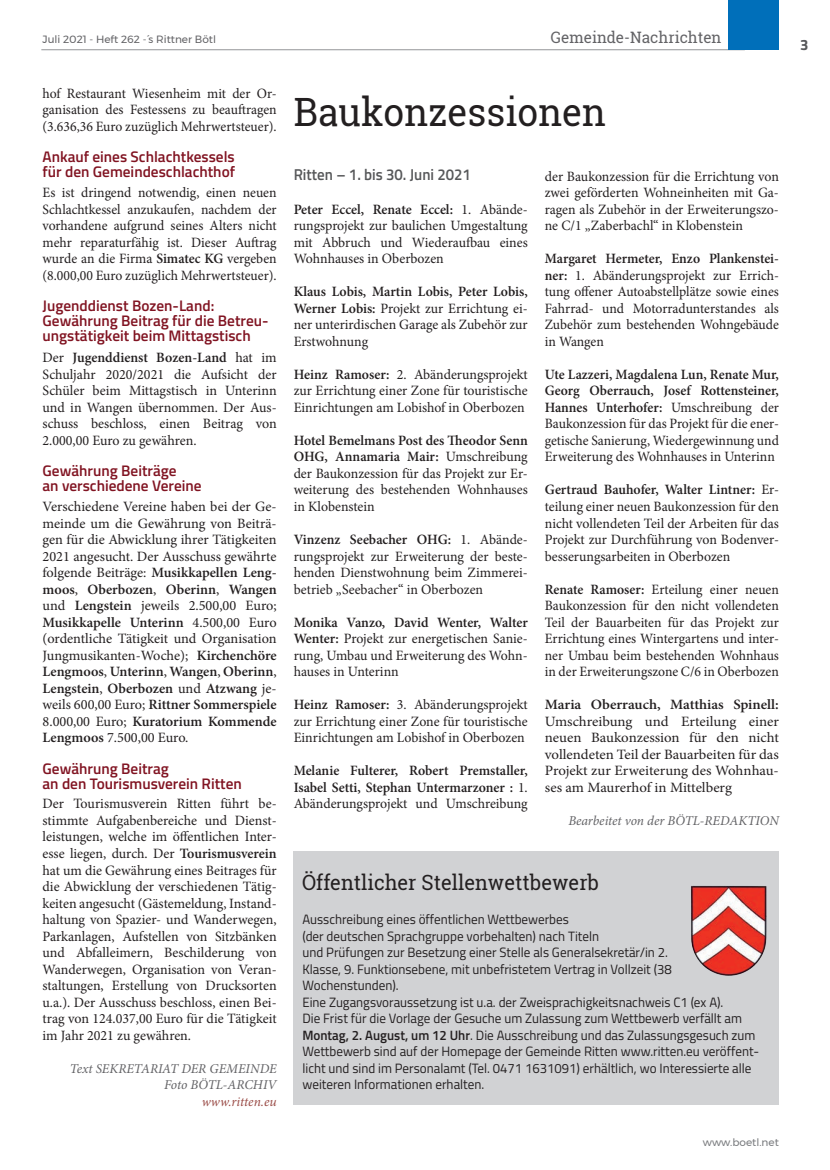
<style>
.page{position:relative;width:830px;height:1170px;background:#fff}
.page>*{position:absolute;margin:0;border:0;box-sizing:border-box;transform-origin:0 0}
.Haupttitel_26pt{font:39px "Roboto Slab";color:#231f20;scale:.95 1}
.Haupttitel_26pt-2{font:21px "Roboto Slab";color:#231f20;scale:.95 1}
.Vorspann{font:600 15.75px "Titillium Web";color:#57585a;scale:.95 1}
.t1{font:15.75px "Roboto Slab";color:#636366}
.Infobox_Titel{font:600 15.3px/15px "Titillium Web";color:#811422}
.t2{font:700 15px "Titillium Web";color:#57585a}
.Fließtext{font:14.25px/16.5px "Minion Pro";color:#231f20;text-align:justify}
.Fließtext-2{font:14.25px/16.5px "Minion Pro";color:#231f20;text-align:justify;scale:.96 1}
.Fließtext-3{font:14.25px/16.5px "Minion Pro";color:#231f20;text-align:justify;scale:1.04 1}
.Fließtext-4{font:600 14.25px/16.5px "Minion Pro";letter-spacing:-.005em;color:#231f20;text-align:justify}
.Fließtext-5{font:13.5px/16.5px "Titillium Web";color:#231f20}
.Auto__www__Ende_Text{font:italic 13.5px "Minion Pro";color:#636366}
.Auto__www__Ende_Text-2{font:italic 13.5px "Minion Pro";color:#994a45}
.t3{font:10.5px "Montserrat";color:#636366}
.t4{font:10.5px "Montserrat";color:#797b7e}
.s1{font-weight:600}
.s2{font-weight:400}
</style>
<div class="page">
<hr style="left:41px;top:49px;width:703px;height:1px;background:#939598">
<div style="left:728px;top:0;width:50px;height:50px;background:#006fba"></div>
<div style="left:293px;top:850px;width:485px;height:254px;background:#d1d2d4"></div>
<img style="left:691px;top:885px;width:76px;height:91px">
<p class="t3" style="left:43px;top:31px;width:175px">Juli 2021 - Heft 262 -´s Rittner Bötl</p>
<p class="t1" style="left:550px;top:26px;width:172px">Gemeinde-Nachrichten</p>
<p class="Fließtext-2" style="left:43px;top:85px;width:245px">hof Restaurant Wiesenheim mit der Or&shy;ganisation des Festessens zu beauftragen (3.636,36 Euro zuzüglich Mehrwertsteuer).</p>
<p class="Infobox_Titel" style="left:43px;top:149px;width:194px">Ankauf eines Schlachtkessels</p>
<p class="Infobox_Titel" style="left:43px;top:164px;width:194px">für den Gemeindeschlachthof</p>
<p class="Fließtext-2" style="left:43px;top:184px;width:245px">Es ist dringend notwendig, einen neuen Schlachtkessel anzukaufen, nachdem der vorhandene aufgrund seines Alters nicht mehr reparaturfähig ist. Dieser Auftrag wurde an die Firma <span class="s1">Simatec KG</span> vergeben (8.000,00 Euro zuzüglich Mehrwertsteuer).</p>
<p class="Infobox_Titel" style="left:43px;top:297px;width:173px">Jugenddienst Bozen-Land:</p>
<p class="Infobox_Titel" style="left:43px;top:312px;width:227px">Gewährung Beitrag für die Betreu&shy;ungstätigkeit beim Mittagstisch</p>
<p class="Fließtext" style="left:43px;top:349px;width:235px">Der <span class="s1">Jugenddienst Bozen-Land</span> hat im Schuljahr 2020/2021 die Aufsicht der Schüler beim Mittagstisch in Unterinn und in Wangen übernommen. Der Aus&shy;schuss beschloss, einen Beitrag von 2.000,00 Euro zu gewähren.</p>
<p class="Infobox_Titel" style="left:43px;top:462px;width:135px">Gewährung Beiträge</p>
<p class="Infobox_Titel" style="left:43px;top:477px;width:160px">an verschiedene Vereine</p>
<p class="Fließtext" style="left:43px;top:498px;width:235px">Verschiedene Vereine haben bei der Ge&shy;meinde um die Gewährung von Beiträ&shy;gen für die Abwicklung ihrer Tätigkeiten 2021 angesucht. Der Ausschuss gewährte folgende Beiträge: <span class="s1">Musikkapellen Leng&shy;moos</span>, <span class="s1">Oberbozen</span>, <span class="s1">Oberinn</span>, <span class="s1">Wangen </span>und <span class="s1">Lengstein</span> jeweils 2.500,00 Euro; <span class="s1">Musikkapelle Unterinn</span> 4.500,00 Euro (ordentliche Tätigkeit und Organisation Jungmusikanten-Woche); <span class="s1">Kirchenchöre Lengmoos</span>, <span class="s1">Unterinn</span>, <span class="s1">Wangen</span>, <span class="s1">Oberinn</span>, <span class="s1">Lengstein</span>, <span class="s1">Oberbozen</span> und <span class="s1">Atzwang</span> je&shy;weils 600,00 Euro; <span class="s1">Rittner Sommerspiele </span>8.000,00 Euro; <span class="s1">Kuratorium Kommende Lengmoos</span> 7.500,00 Euro.</p>
<p class="Infobox_Titel" style="left:43px;top:760px;width:128px">Gewährung Beitrag</p>
<p class="Infobox_Titel" style="left:43px;top:775px;width:201px">an den Tourismusverein Ritten</p>
<p class="Fließtext" style="left:43px;top:795px;width:235px">Der Tourismusverein Ritten führt be&shy;stimmte Aufgabenbereiche und Dienst&shy;leistungen, welche im öffentlichen Inter&shy;esse liegen, durch. Der <span class="s1">Tourismusverein </span>hat um die Gewährung eines Beitrages für die Abwicklung der verschiedenen Tätig&shy;keiten angesucht (Gästemeldung, Instand&shy;haltung von Spazier- und Wanderwegen, Parkanlagen, Aufstellen von Sitzbänken und Abfalleimern, Beschilderung von Wanderwegen, Organisation von Veran&shy;staltungen, Erstellung von Drucksorten u.a.). Der Ausschuss beschloss, einen Bei&shy;trag von 124.037,00 Euro für die Tätigkeit im Jahr 2021 zu gewähren.</p>
<p class="Auto__www__Ende_Text" style="left:70px;top:1059px;width:208px">Text SEKRETARIAT DER GEMEINDE</p>
<p class="Auto__www__Ende_Text" style="left:164px;top:1075px;width:114px">Foto BÖTL-ARCHIV</p>
<p class="Auto__www__Ende_Text-2" style="left:202px;top:1092px;width:76px">www.ritten.eu</p>
<p class="Haupttitel_26pt" style="left:293px;top:85px;width:330px">Baukonzessionen</p>
<p class="Vorspann" style="left:293px;top:163px;width:188px">Ritten – 1. bis 30. Juni 2021</p>
<p class="Fließtext" style="left:293px;top:201px;width:235px"><span class="s1">Peter Eccel, Renate Eccel:</span> 1. Abände&shy;rungsprojekt zur baulichen Umgestaltung mit Abbruch und Wiederaufbau eines Wohnhauses in Oberbozen</p>
<p class="Fließtext" style="left:293px;top:283px;width:235px"><span class="s1">Klaus Lobis, Martin Lobis, Peter Lobis, Werner Lobis:</span> Projekt zur Errichtung ei&shy;ner unterirdischen Garage als Zubehör zur Erstwohnung</p>
<p class="Fließtext" style="left:293px;top:366px;width:235px"><span class="s1">Heinz Ramoser:</span> 2. Abänderungsprojekt zur Errichtung einer Zone für touristische Einrichtungen am Lobishof in Oberbozen</p>
<p class="Fließtext" style="left:293px;top:432px;width:235px"><span class="s1">Hotel Bemelmans Post des Theodor Senn OHG, Annamaria Mair:</span> Umschreibung der Baukonzession für das Projekt zur Er&shy;weiterung des bestehenden Wohnhauses in Klobenstein</p>
<p class="Fließtext" style="left:293px;top:531px;width:235px"><span class="s1">Vinzenz Seebacher OHG:</span> 1. Abände&shy;rungsprojekt zur Erweiterung der beste&shy;henden Dienstwohnung beim Zimmerei&shy;betrieb „Seebacher“ in Oberbozen</p>
<p class="Fließtext" style="left:293px;top:614px;width:235px"><span class="s1">Monika Vanzo, David Wenter, Walter Wenter:</span> Projekt zur energetischen Sanie&shy;rung, Umbau und Erweiterung des Wohn&shy;hauses in Unterinn</p>
<p class="Fließtext" style="left:293px;top:696px;width:235px"><span class="s1">Heinz Ramoser:</span> 3. Abänderungsprojekt zur Errichtung einer Zone für touristische Einrichtungen am Lobishof in Oberbozen</p>
<p class="Fließtext-4" style="left:293px;top:762px;width:235px">Melanie Fulterer, Robert Premstaller, Isabel Setti, Stephan Untermarzoner : <span class="s2">1.<br>Abänderungsprojekt und Umschreibung</span></p>
<p class="Fließtext" style="left:544px;top:168px;width:235px">der Baukonzession für die Errichtung von zwei geförderten Wohneinheiten mit Ga&shy;ragen als Zubehör in der Erweiterungszo&shy;ne C/1 „Zaberbachl“ in Klobenstein</p>
<p class="Fließtext-2" style="left:544px;top:250px;width:245px"><span class="s1">Margaret Hermeter, Enzo Plankenstei&shy;ner:</span> 1. Abänderungsprojekt zur Errich&shy;tung offener Autoabstellplätze sowie eines Fahrrad- und Motorradunterstandes als Zubehör zum bestehenden Wohngebäude in Wangen</p>
<p class="Fließtext-2" style="left:544px;top:366px;width:245px"><span class="s1">Ute Lazzeri, Magdalena Lun, Renate Mur, Georg Oberrauch, Josef Rottensteiner, Hannes Unterhofer:</span> Umschreibung der Baukonzession für das Projekt für die ener&shy;getische Sanierung, Wiedergewinnung und Erweiterung des Wohnhauses in Unterinn</p>
<p class="Fließtext" style="left:544px;top:481px;width:235px"><span class="s1">Gertraud Bauhofer, Walter Lintner:</span> Er&shy;teilung einer neuen Baukonzession für den nicht vollendeten Teil der Arbeiten für das Projekt zur Durchführung von Bodenver&shy;besserungsarbeiten in Oberbozen</p>
<p class="Fließtext-2" style="left:544px;top:581px;width:245px"><span class="s1">Renate Ramoser:</span> Erteilung einer neuen Baukonzession für den nicht vollendeten Teil der Bauarbeiten für das Projekt zur Errichtung eines Wintergartens und inter&shy;ner Umbau beim bestehenden Wohnhaus in der Erweiterungszone C/6 in Oberbozen</p>
<p class="Fließtext-3" style="left:544px;top:696px;width:226px"><span class="s1">Maria Oberrauch, Matthias Spinell:<br></span>Umschreibung und Erteilung einer neuen Baukonzession für den nicht vollendeten Teil der Bauarbeiten für das Projekt zur Erweiterung des Wohnhau&shy;ses am Maurerhof in Mittelberg</p>
<p class="Auto__www__Ende_Text" style="left:568px;top:811px;width:212px">Bearbeitet von der BÖTL-REDAKTION</p>
<p class="Haupttitel_26pt-2" style="left:302px;top:867px;width:314px">Öffentlicher Stellenwettbewerb</p>
<p class="Fließtext-5" style="left:302px;top:910px;width:268px">Ausschreibung eines öffentlichen Wettbewerbes</p>
<p class="Fließtext-5" style="left:302px;top:926px;width:298px">(der deutschen Sprachgruppe vorbehalten) nach Titeln</p>
<p class="Fließtext-5" style="left:302px;top:943px;width:371px">und Prüfungen zur Besetzung einer Stelle als Generalsekretär/in 2.<br>Klasse, 9. Funktionsebene, mit unbefristetem Vertrag in Vollzeit (38<br>Wochenstunden).</p>
<p class="Fließtext-5" style="left:302px;top:992px;width:422px">Eine Zugangsvoraussetzung ist u.a. der Zweisprachigkeitsnachweis C1 (ex A).</p>
<p class="Fließtext-5" style="left:302px;top:1009px;width:458px">Die Frist für die Vorlage der Gesuche um Zulassung zum Wettbewerb verfällt am <span class="s1">Montag, 2. August, um 12 Uhr</span>. Die Ausschreibung und das Zulassungsgesuch zum Wettbewerb sind auf der Homepage der Gemeinde Ritten www.ritten.eu veröffent&shy;licht und sind im Personalamt (Tel. 0471 1631091) erhältlich, wo Interessierte alle weiteren Informationen erhalten.</p>
<p class="t4" style="left:702px;top:1134px;width:77px">www.boetl.net</p>
<p class="t2" style="left:799px;top:33px;width:10px">3</p>
</div>
